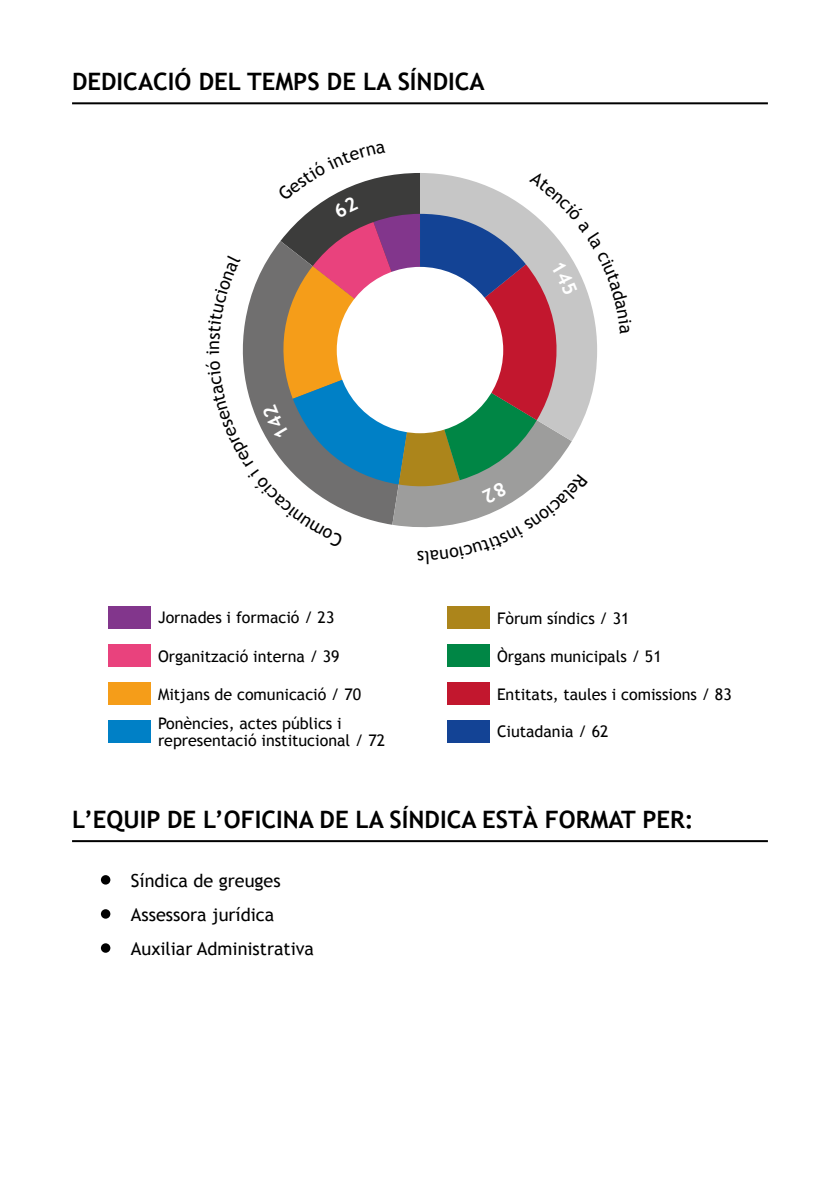
<style>
.page{position:relative;width:840px;height:1191px;background:#fff}
.page>*{position:absolute;margin:0;border:0;box-sizing:border-box;transform-origin:0 0}
.t1{font:700 24px "Trebuchet MS";color:#000}
.t2{font:18px/34px "Trebuchet MS";color:#000}
.t3{font:16px/29.2px "Trebuchet MS";color:#000}
</style>
<div class="page">
<hr style="left:72px;top:102px;width:695px;height:2px;background:#000">
<hr style="left:72px;top:840px;width:695px;height:2px;background:#000">
<div style="left:101px;top:875px;width:9px;height:9px;background:#000;border-radius:50%"></div>
<div style="left:101px;top:909px;width:9px;height:9px;background:#000;border-radius:50%"></div>
<div style="left:101px;top:943px;width:9px;height:9px;background:#000;border-radius:50%"></div>
<div style="left:108px;top:607px;width:42px;height:22px;background:#82368c"></div>
<div style="left:108px;top:644px;width:42px;height:23px;background:#e9427d"></div>
<div style="left:108px;top:682px;width:42px;height:22px;background:#f59d19"></div>
<div style="left:108px;top:720px;width:42px;height:22px;background:#0080c6"></div>
<div style="left:447px;top:607px;width:42px;height:22px;background:#ac851b"></div>
<div style="left:447px;top:644px;width:42px;height:23px;background:#008645"></div>
<div style="left:447px;top:682px;width:42px;height:22px;background:#c2172e"></div>
<div style="left:447px;top:720px;width:42px;height:22px;background:#134395"></div>
<svg style="left:242px;top:173px;width:355px;height:355px"></svg>
<h1 class="t1" style="left:72px;top:66px;width:414px">DEDICACIÓ DEL TEMPS DE LA SÍNDICA</h1>
<p class="t3" style="left:158px;top:603px;width:178px">Jornades i formació / 23</p>
<p class="t3" style="left:158px;top:641px;width:183px">Organització interna / 39</p>
<p class="t3" style="left:158px;top:679px;width:204px">Mitjans de comunicació / 70<br>Ponències, actes públics i</p>
<p class="t3" style="left:158px;top:726px;width:228px">representació institucional / 72</p>
<p class="t3" style="left:496px;top:603px;width:134px">Fòrum síndics / 31</p>
<p class="t3" style="left:496px;top:641px;width:166px">Òrgans municipals / 51</p>
<p class="t3" style="left:496px;top:679px;width:236px">Entitats, taules i comissions / 83</p>
<p class="t3" style="left:496px;top:717px;width:113px">Ciutadania / 62</p>
<h1 class="t1" style="left:72px;top:804px;width:622px">L’EQUIP DE L’OFICINA DE LA SÍNDICA ESTÀ FORMAT PER:</h1>
<p class="t2" style="left:131px;top:864px;width:184px">Síndica de greuges<br>Assessora jurídica<br>Auxiliar Administrativa</p>
</div>
